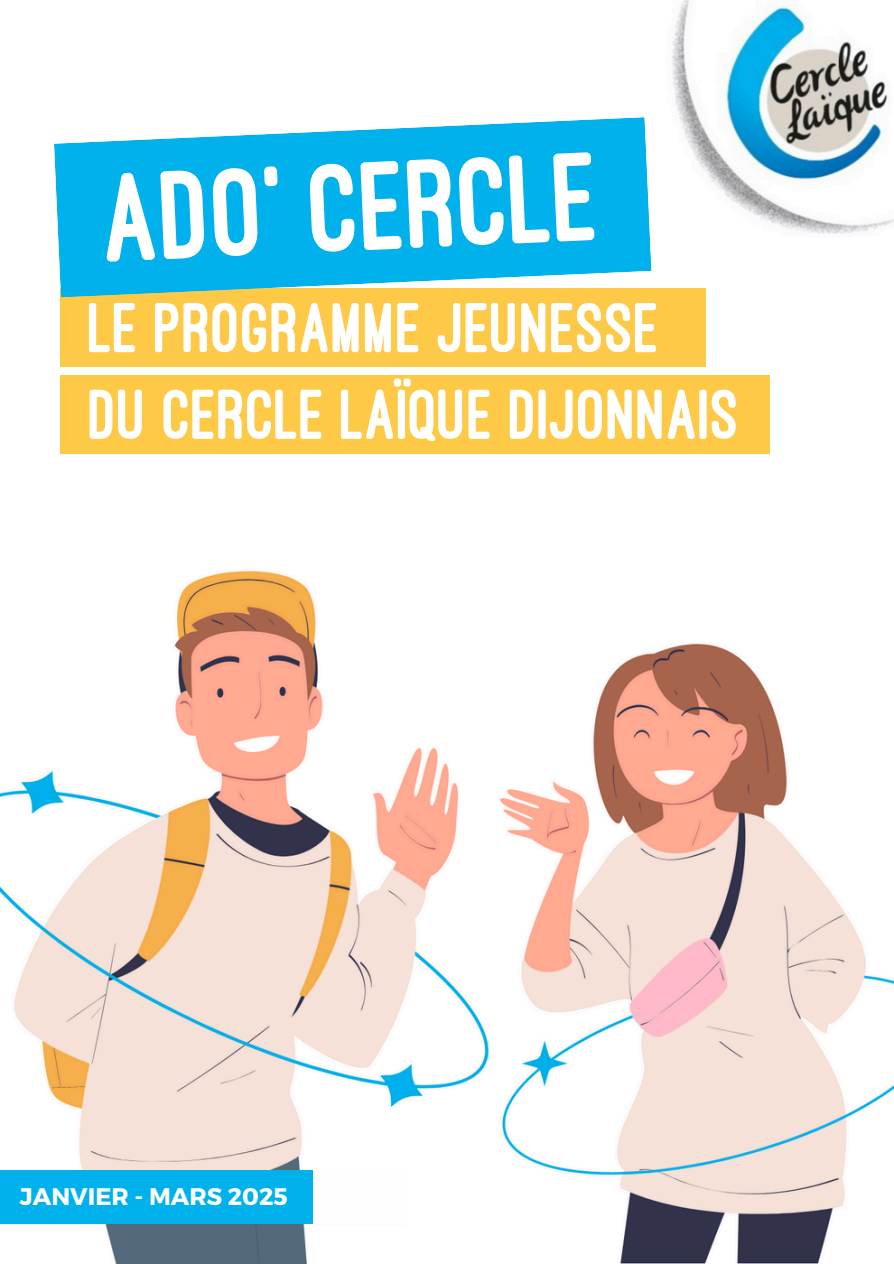
<style>
.page{position:relative;width:894px;height:1264px;background:#fff}
.page>*{position:absolute;margin:0;border:0;box-sizing:border-box;transform-origin:0 0}
.t1{font:800 130.35px "Ostrich Sans";color:#fff}
.t2{font:800 72.9px "Ostrich Sans";color:#fff}
.t3{font:700 24px "Montserrat";color:#fefefe}
</style>
<div class="page">
<img style="left:0;top:0;width:893px;height:1263px">
<div style="left:0;top:44px;width:651px;height:327px;background:#fff"></div>
<div style="left:60px;top:288px;width:645px;height:79px;background:#fec946"></div>
<svg style="left:54px;top:117px;width:597px;height:180px;background:#27bae6"></svg>
<div style="left:60px;top:375px;width:709px;height:78px;background:#fec946"></div>
<div style="left:89px;top:1169px;width:318px;height:54px;background:#fefefe"></div>
<div style="left:0;top:1169px;width:313px;height:54px;background:#00b1eb"></div>
<h1 class="t1" style="left:100px;top:142px;width:498px;rotate:-3deg">ADO’ CERCLE</h1>
<p class="t2" style="left:89px;top:284px;width:572px">LE PROGRAMME JEUNESSE</p>
<h2 class="t2" style="left:89px;top:371px;width:652px">DU CERCLE LAÏQUE DIJONNAIS</h2>
<h2 class="t3" style="left:20px;top:1180px;width:269px">JANVIER - MARS 2025</h2>
</div>
